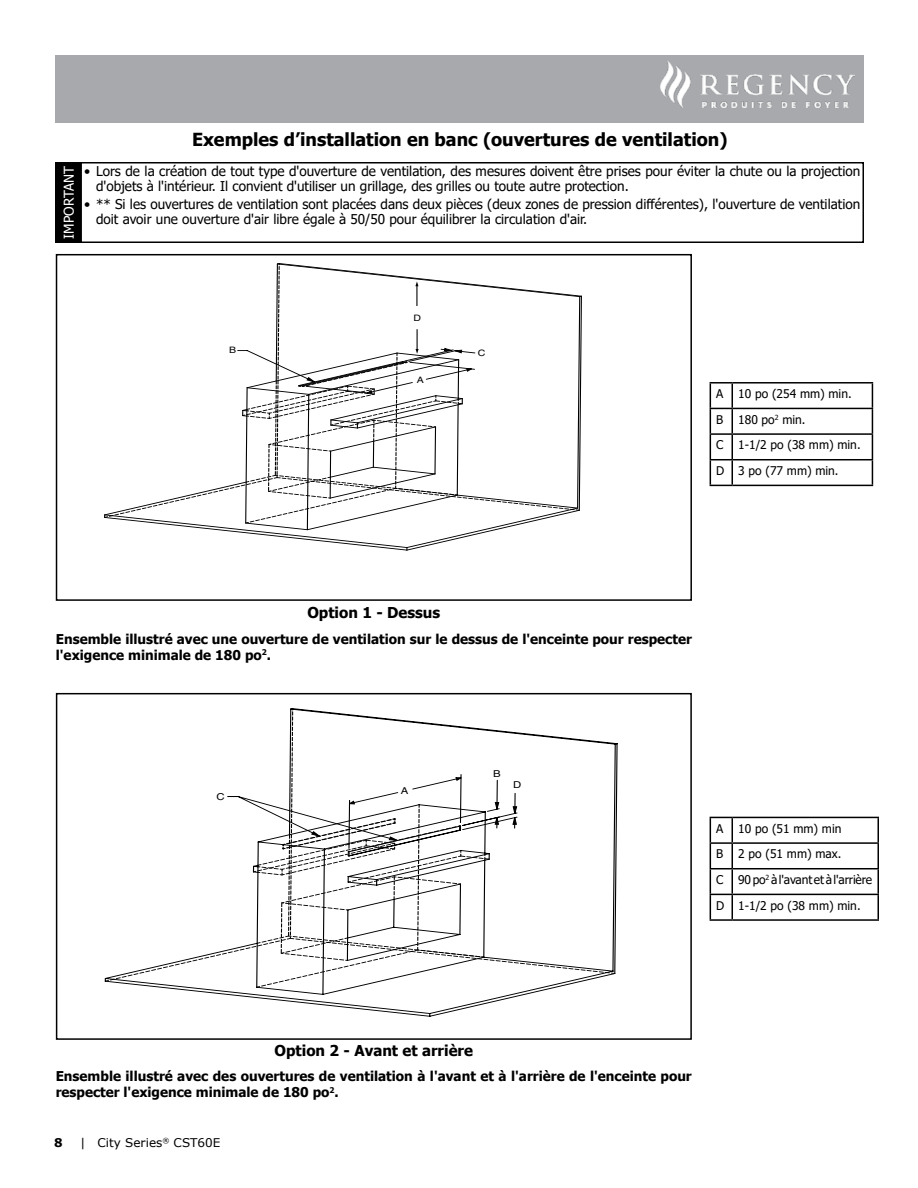
<style>
.page{position:relative;width:918px;height:1188px;background:#fff}
.page>*{position:absolute;margin:0;border:0;box-sizing:border-box;transform-origin:0 0}
.t1{font:700 18px "Tahoma";color:#000}
.t2{font:700 15px "Tahoma";color:#000}
.t3{font:13.5px/15px "Tahoma";color:#000}
.t4{font:700 13.5px/16.2px "Tahoma";color:#000}
.t5{font:13.5px "Tahoma";color:#fff}
.t6{font:12px/25.7px "Tahoma";color:#000}
.t7{font:12px "Verdana";color:#000}
.t8{font:700 12px "Verdana";color:#000}
.t9{font:9.45px "Helvetica";color:#000;scale:1.2 1}
.t10{font:8.85px "Helvetica";color:#000;scale:1.2 1}
</style>
<div class="page">
<div style="left:56px;top:55px;width:808px;height:67px;background:#a7a9ac"></div>
<img style="left:661px;top:61px;width:194px;height:46px">
<div style="left:56px;top:162px;width:26px;height:81px;background:#000"></div>
<div style="left:80px;top:162px;width:784px;height:81px;border:2px solid #000"></div>
<svg style="left:104px;top:263px;width:478px;height:288px"></svg>
<div style="left:56px;top:254px;width:636px;height:347px;border:2px solid #000"></div>
<hr style="left:710px;top:382px;width:22px;height:2px;background:#000">
<hr style="left:732px;top:382px;width:141px;height:2px;background:#000">
<hr style="left:732px;top:408px;width:141px;height:1px;background:#000">
<hr style="left:732px;top:433px;width:141px;height:2px;background:#000">
<hr style="left:732px;top:459px;width:141px;height:1px;background:#000">
<svg style="left:872px;top:384px;width:1px;height:101px"></svg>
<svg style="left:710px;top:384px;width:23px;height:102px"></svg>
<hr style="left:732px;top:485px;width:141px;height:1px;background:#000">
<svg style="left:104px;top:743px;width:514px;height:274px"></svg>
<svg style="left:105px;top:708px;width:510px;height:280px"></svg>
<div style="left:56px;top:693px;width:636px;height:347px;border:2px solid #000"></div>
<hr style="left:732px;top:817px;width:147px;height:1px;background:#000">
<hr style="left:732px;top:842px;width:147px;height:2px;background:#000">
<hr style="left:732px;top:868px;width:147px;height:1px;background:#000">
<hr style="left:732px;top:894px;width:147px;height:1px;background:#000">
<svg style="left:710px;top:817px;width:23px;height:102px"></svg>
<svg style="left:878px;top:818px;width:1px;height:101px"></svg>
<hr style="left:710px;top:919px;width:22px;height:2px;background:#000">
<hr style="left:732px;top:919px;width:147px;height:2px;background:#000">
<h1 class="t1" style="left:192px;top:126px;width:537px">Exemples d’installation en banc (ouvertures de ventilation)</h1>
<p class="t5" style="left:60px;top:239px;width:74px;rotate:-90deg">IMPORTANT</p>
<p class="t3" style="left:96px;top:164px;width:766px;text-indent:-12px">• Lors de la création de tout type d'ouverture de ventilation, des mesures doivent être prises pour éviter la chute ou la projection d'objets à l'intérieur. Il convient d'utiliser un grillage, des grilles ou toute autre protection.</p>
<p class="t3" style="left:96px;top:197px;width:766px;text-indent:-12px">• ** Si les ouvertures de ventilation sont placées dans deux pièces (deux zones de pression différentes), l'ouverture de ventilation doit avoir une ouverture d'air libre égale à 50/50 pour équilibrer la circulation d'air.</p>
<p class="t10" style="left:413px;top:313px;width:8px">D</p>
<p class="t10" style="left:229px;top:345px;width:7px">B</p>
<p class="t10" style="left:478px;top:347px;width:8px">C</p>
<p class="t10" style="left:417px;top:375px;width:7px">A</p>
<p class="t6" style="left:716px;top:381px;width:146px">A 10 po (254 mm) min.<br>B 180 po<sup>2</sup> min.<br>C 1-1/2 po (38 mm) min.<br>D 3 po (77 mm) min.</p>
<p class="t2" style="left:307px;top:603px;width:134px">Option 1 - Dessus</p>
<p class="t4" style="left:56px;top:631px;width:638px">Ensemble illustré avec une ouverture de ventilation sur le dessus de l'enceinte pour respecter l'exigence minimale de 180 po<sup>2</sup>.</p>
<p class="t9" style="left:217px;top:792px;width:8px">C</p>
<p class="t9" style="left:401px;top:785px;width:8px">A</p>
<p class="t9" style="left:493px;top:768px;width:8px">B</p>
<p class="t9" style="left:513px;top:779px;width:8px">D</p>
<p class="t6" style="left:716px;top:816px;width:157px">A 10 po (51 mm) min<br>B 2 po (51 mm) max.<br>C 90 po<sup>2</sup> à l'avant et à l'arrière<br>D 1-1/2 po (38 mm) min.</p>
<p class="t2" style="left:275px;top:1040px;width:200px">Option 2 - Avant et arrière</p>
<p class="t4" style="left:56px;top:1069px;width:638px">Ensemble illustré avec des ouvertures de ventilation à l'avant et à l'arrière de l'enceinte pour respecter l'exigence minimale de 180 po<sup>2</sup>.</p>
<p class="t8" style="left:54px;top:1135px;width:10px">8</p>
<p class="t7" style="left:80px;top:1135px;width:142px">| City Series<sup>®</sup> CST60E</p>
</div>
